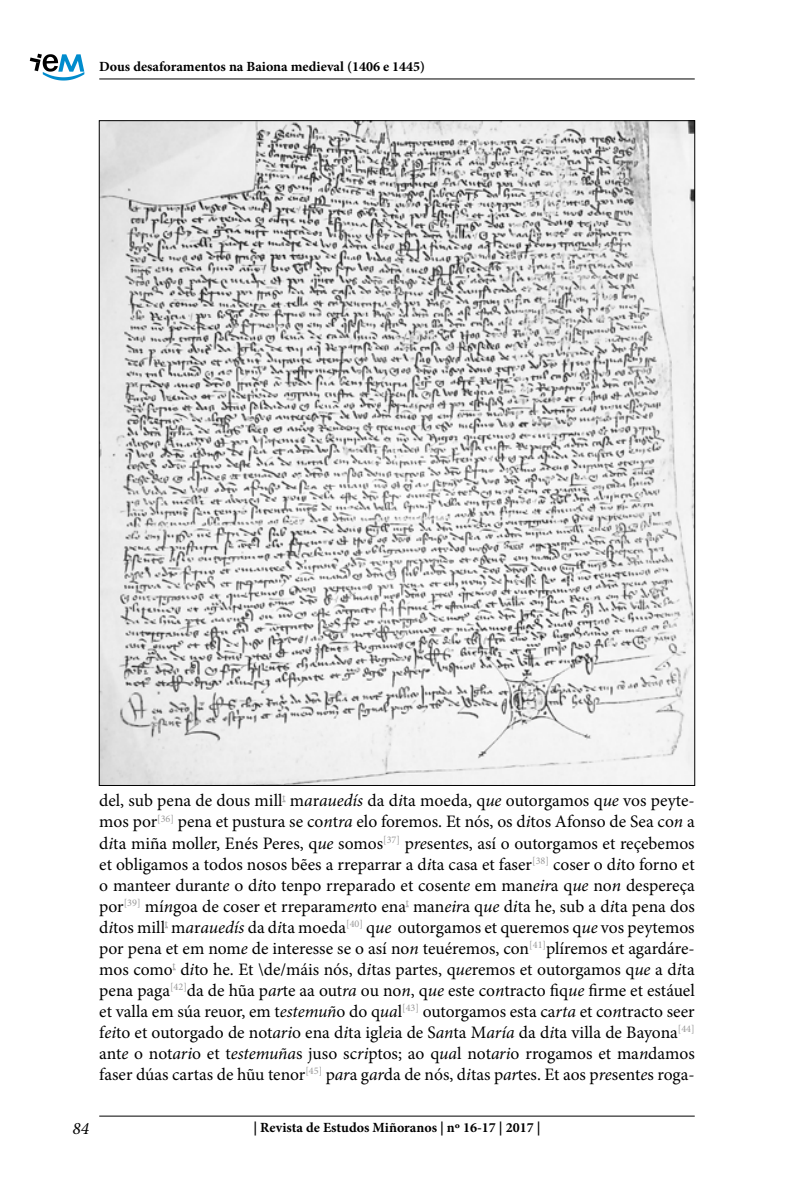
<style>
.page{position:relative;width:794px;height:1191px;background:#fff}
.page>*{position:absolute;margin:0;border:0;box-sizing:border-box;transform-origin:0 0}
.t1{font:17.5px/21px "Minion Pro";color:#000;text-align:justify}
.t2{font:italic 17.5px "Minion Pro";color:#000}
.t3{font:700 14px "Minion Pro";color:#000}
.s1{font-style:italic}
</style>
<div class="page">
<hr style="left:99px;top:78px;width:595px;height:1px;background:#000">
<hr style="left:99px;top:1115px;width:595px;height:1px;background:#000">
<svg style="left:30px;top:54px;width:54px;height:27px"></svg>
<img style="left:101px;top:122px;width:592px;height:661px">
<p class="t3" style="left:99px;top:57px;width:327px">Dous desaforamentos na Baiona medieval (1406 e 1445)</p>
<p class="t1" style="left:99px;top:790px;width:597px">del, sub pena de dous mill<sup>t</sup> m<span class="s1">a</span>r<span class="s1">auedís</span> da d<span class="s1">i</span>ta moeda, q<span class="s1">ue</span> outorgamos q<span class="s1">ue</span> vos peyte&shy;mos por<sup>[36]</sup> pena et pustura se co<span class="s1">n</span>t<span class="s1">ra</span> elo foremos. Et nós, os d<span class="s1">i</span>tos Afonso de Sea co<span class="s1">n</span> a d<span class="s1">i</span>ta miña moll<span class="s1">e</span>r, Enés Peres, q<span class="s1">ue</span> somos<sup>[37]</sup> p<span class="s1">re</span>sent<span class="s1">e</span>s, así o outorgamos et reçebemos et obligamos a todos nosos bẽes a rreparrar a d<span class="s1">i</span>ta casa et faser<sup>[38]</sup> coser o d<span class="s1">i</span>to forno et o manteer durant<span class="s1">e</span> o d<span class="s1">i</span>to tenpo rreparado et cosent<span class="s1">e</span> em man<span class="s1">eir</span>a q<span class="s1">ue</span> no<span class="s1">n</span> despereça por<sup>[39]</sup> mí<span class="s1">n</span>goa de coser et rreparam<span class="s1">en</span>to ena<sup>t</sup> man<span class="s1">eir</span>a q<span class="s1">ue</span> d<span class="s1">i</span>ta he, sub a d<span class="s1">i</span>ta pena dos d<span class="s1">i</span>tos mill<sup>t</sup> m<span class="s1">a</span>r<span class="s1">auedís</span> da d<span class="s1">i</span>ta moeda<sup>[40]</sup> q<span class="s1">ue</span> outorgamos et queremos q<span class="s1">ue</span> vos peytemos por pena et em nom<span class="s1">e</span> de interesse se o así no<span class="s1">n</span> teuéremos, con<sup>[41]</sup>plíremos et agardáre&shy;mos como<sup>t</sup> d<span class="s1">i</span>to he. Et \de/máis nós, d<span class="s1">i</span>tas partes, q<span class="s1">ue</span>remos et outorgamos q<span class="s1">ue</span> a d<span class="s1">i</span>ta pena paga<sup>[42]</sup>da de hũa p<span class="s1">ar</span>te aa out<span class="s1">ra</span> ou no<span class="s1">n</span>, q<span class="s1">ue</span> este co<span class="s1">n</span>tracto fiq<span class="s1">ue</span> firme et estáuel et valla em súa reuor, em t<span class="s1">estemuñ</span>o do q<span class="s1">ua</span>l<sup>[43]</sup> outorgamos esta ca<span class="s1">rta</span> et co<span class="s1">n</span>tracto seer f<span class="s1">ei</span>to et outorgado de not<span class="s1">ari</span>o ena d<span class="s1">i</span>ta igl<span class="s1">e</span>ia de S<span class="s1">an</span>ta M<span class="s1">aría</span> da d<span class="s1">i</span>ta villa de Bayona<sup>[44] </sup>ant<span class="s1">e</span> o not<span class="s1">ari</span>o et t<span class="s1">estemuña</span>s juso sc<span class="s1">ri</span>ptos; ao q<span class="s1">ua</span>l not<span class="s1">ari</span>o rrogamos et ma<span class="s1">n</span>damos faser dúas cartas de hũu tenor<sup>[45]</sup> p<span class="s1">ar</span>a g<span class="s1">ar</span>da de nós, d<span class="s1">i</span>tas p<span class="s1">ar</span>tes. Et aos p<span class="s1">re</span>sent<span class="s1">e</span>s roga-</p>
<p class="t2" style="left:73px;top:1116px;width:18px">84</p>
<p class="t3" style="left:253px;top:1117px;width:289px">| Revista de Estudos Miñoranos | nº 16-17 | 2017 |</p>
</div>
